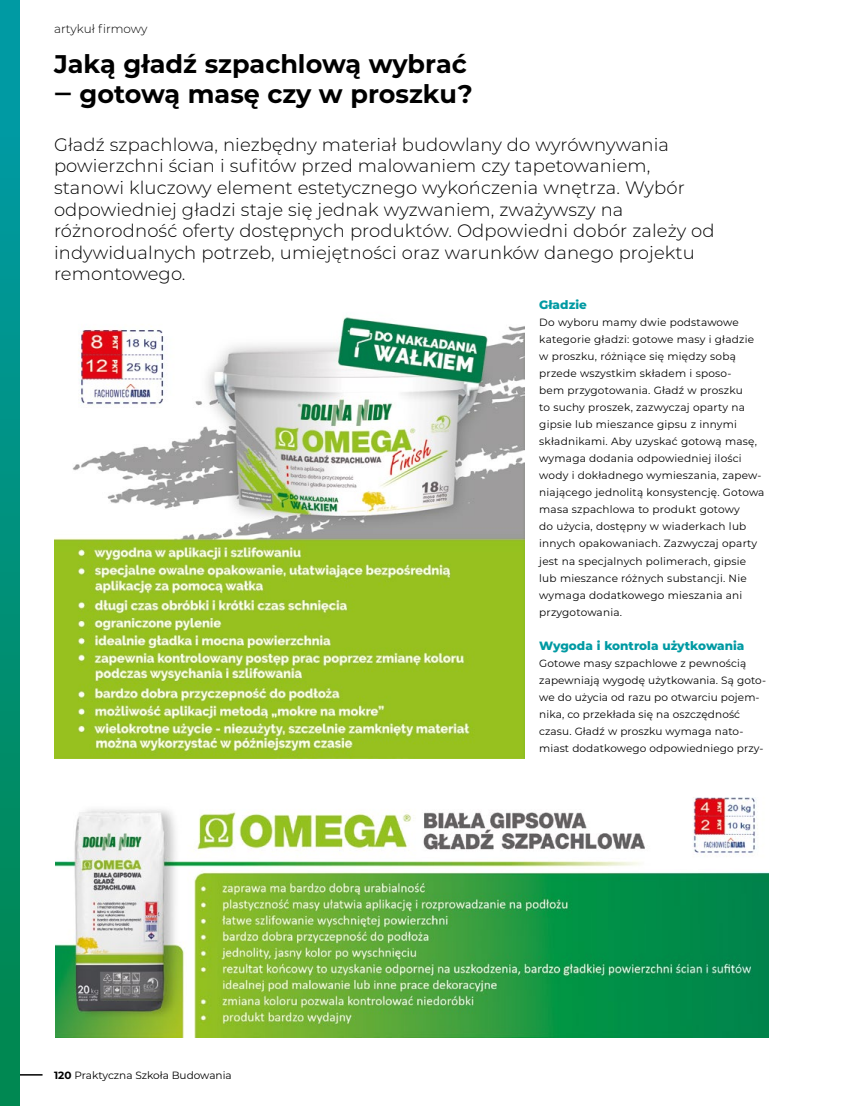
<style>
.page{position:relative;width:851px;height:1106px;background:#fff}
.page>*{position:absolute;margin:0;border:0;box-sizing:border-box;transform-origin:0 0}
.t1{font:700 25.5px/30.6px "Montserrat";color:#000}
.t2{font:300 18px/21.6px "Montserrat";letter-spacing:.005em;color:#000}
.t3{font:800 12px "Montserrat";color:#009aa3}
.t4{font:300 12px "Montserrat";color:#000}
.t5{font:10.5px/17px "Montserrat";letter-spacing:.02em;color:#000}
.t6{font:10.5px "Montserrat";color:#000}
.s1{font-weight:700}
</style>
<div class="page">
<svg style="left:19px;top:1074px;width:24px;height:1px"></svg>
<div style="left:0;top:0;width:19px;height:1106px;background:linear-gradient(to bottom,#009cab,#00864c)"></div>
<img style="left:54px;top:316px;width:470px;height:443px">
<img style="left:56px;top:797px;width:712px;height:240px">
<p class="t4" style="left:54px;top:20px;width:95px">artykuł firmowy</p>
<h1 class="t1" style="left:54px;top:47px;width:420px">Jaką gładź szpachlową wybrać ‒ gotową masę czy w proszku?</h1>
<p class="t2" style="left:54px;top:133px;width:662px">Gładź szpachlowa, niezbędny materiał budowlany do wyrównywania powierzchni ścian i sufitów przed malowaniem czy tapetowaniem, stanowi kluczowy element estetycznego wykończenia wnętrza. Wybór odpowiedniej gładzi staje się jednak wyzwaniem, zważywszy na różnorodność oferty dostępnych produktów. Odpowiedni dobór zależy od indywidualnych potrzeb, umiejętności oraz warunków danego projektu remontowego.</p>
<p class="t6" style="left:54px;top:1067px;width:179px"><span class="s1">120</span> Praktyczna Szkoła Budowania</p>
<p class="t3" style="left:539px;top:296px;width:49px">Gładzie</p>
<p class="t5" style="left:539px;top:314px;width:227px">Do wyboru mamy dwie podstawowe kategorie gładzi: gotowe masy i gładzie w proszku, różniące się między sobą przede wszystkim składem i sposo-<br>bem przygotowania. Gładź w proszku<br>to suchy proszek, zazwyczaj oparty na gipsie lub mieszance gipsu z innymi składnikami. Aby uzyskać gotową masę, wymaga dodania odpowiedniej ilości wody i dokładnego wymieszania, zapew&shy;niającego jednolitą konsystencję. Gotowa masa szpachlowa to produkt gotowy<br>do użycia, dostępny w wiaderkach lub innych opakowaniach. Zazwyczaj oparty jest na specjalnych polimerach, gipsie lub mieszance różnych substancji. Nie wymaga dodatkowego mieszania ani przygotowania.</p>
<p class="t3" style="left:539px;top:636px;width:207px">Wygoda i kontrola użytkowania</p>
<p class="t5" style="left:539px;top:654px;width:228px">Gotowe masy szpachlowe z pewnością zapewniają wygodę użytkowania. Są goto&shy;we do użycia od razu po otwarciu pojem&shy;nika, co przekłada się na oszczędność czasu. Gładź w proszku wymaga nato&shy;miast dodatkowego odpowiedniego przy-</p>
</div>
